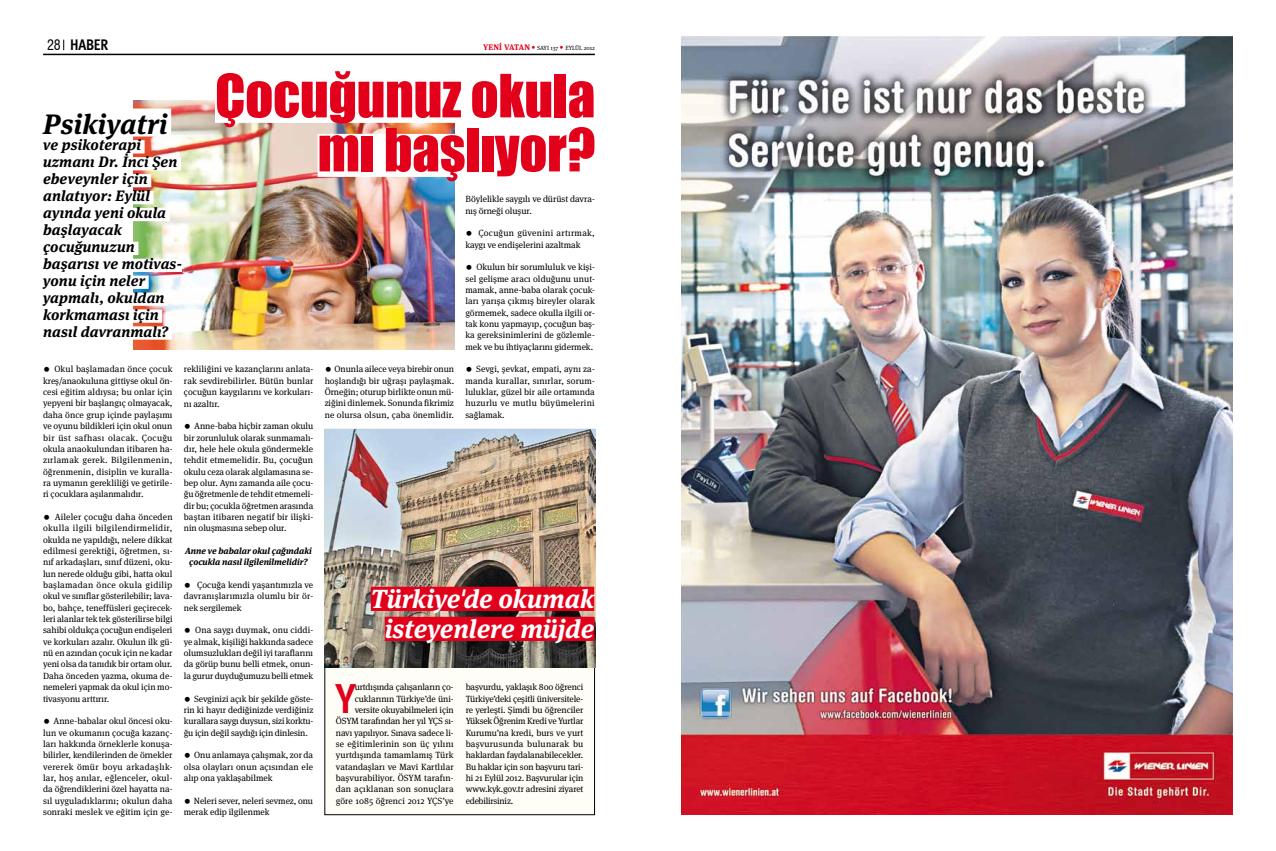
<style>
.page{position:relative;width:1276px;height:851px;background:#fff}
.page>*{position:absolute;margin:0;border:0;box-sizing:border-box;transform-origin:0 0}
.t1{font:55px/54px "Impact";letter-spacing:-.005em;color:#e2001a;text-align:right}
.t2{font:700 41.8px "Meta Cond Pro";color:#e2001a}
.t3{font:italic 700 28px "Meta Serif Pro";letter-spacing:.01em;color:#000}
.t4{font:italic 700 26.1px/30px "Meta Serif Pro";color:#fff;text-align:center}
.t5{font:700 15.3px "Meta Cond Pro";letter-spacing:-.015em;color:#000}
.t6{font:italic 700 15px/16.9px "Meta Serif Pro";letter-spacing:.01em;color:#000}
.t7{font:9px/11.3px "Meta Serif Pro";letter-spacing:-.005em;color:#000;text-align:justify}
.t8{font:italic 700 9px/11.3px "Meta Serif Pro";letter-spacing:-.005em;color:#000;text-align:center}
.t9{font:6px "Meta Serif Pro";letter-spacing:-.01em;color:#000}
.s1{font-family:"Swiss 721 BT";font-weight:400;font-stretch:condensed;font-size:14px}
.s2{font-weight:700;font-size:8px;color:#e2001a}
.s3{font-style:italic;font-size:8px;color:#e2001a}
.s4{font-size:14px}
</style>
<div class="page">
<hr style="left:43px;top:54px;width:552px;height:1px;background:#000">
<img style="left:133px;top:100px;width:321px;height:250px">
<img style="left:681px;top:36px;width:552px;height:778px">
<div style="left:215px;top:80px;width:380px;height:43px;background:#fff"></div>
<div style="left:317px;top:134px;width:278px;height:43px;background:#fff"></div>
<div style="left:324px;top:429px;width:271px;height:385px;background:#fffef6"></div>
<img style="left:325px;top:429px;width:270px;height:238px">
<div style="left:371px;top:586px;width:223px;height:25px;background:#e2001a"></div>
<div style="left:385px;top:616px;width:209px;height:25px;background:#e2001a"></div>
<div style="left:43px;top:108px;width:128px;height:28px;background:#fff"></div>
<div style="left:43px;top:140px;width:102px;height:13px;background:#fff"></div>
<div style="left:43px;top:157px;width:138px;height:13px;background:#fff"></div>
<div style="left:43px;top:174px;width:108px;height:13px;background:#fff"></div>
<div style="left:43px;top:191px;width:110px;height:13px;background:#fff"></div>
<div style="left:43px;top:208px;width:127px;height:13px;background:#fff"></div>
<div style="left:43px;top:242px;width:95px;height:13px;background:#fff"></div>
<div style="left:43px;top:258px;width:139px;height:14px;background:#fff"></div>
<div style="left:43px;top:275px;width:106px;height:14px;background:#fff"></div>
<div style="left:43px;top:292px;width:125px;height:14px;background:#fff"></div>
<div style="left:43px;top:309px;width:119px;height:14px;background:#fff"></div>
<div style="left:43px;top:326px;width:129px;height:13px;background:#fff"></div>
<h3 class="t5" style="left:47px;top:35px;width:63px"><span class="s1">28</span> HABER</h3>
<p class="t9" style="left:483px;top:44px;width:113px"><span class="s2">Yenİ VATAN</span> <span class="s3">•</span> SAYI 137 <span class="s3">•</span> EYLÜL 2012</p>
<h1 class="t1" style="left:215px;top:67px;width:382px">Çocuğunuz okula mı başlıyor?</h1>
<h3 class="t3" style="left:43px;top:101px;width:126px">Psikiyatri</h3>
<h3 class="t6" style="left:43px;top:135px;width:140px">ve psikoterapi uzmanı Dr. İnci Şen ebeveynler için anlatıyor: Eylül ayında yeni okula başlayacak çocuğunuzun başarısı ve motivas&shy;yonu için neler yapmalı, okuldan korkmaması için nasıl davranmalı?</h3>
<p class="t7" style="left:465px;top:193px;width:131px">Böylelikle saygılı ve dürüst davra&shy;nış örneği oluşur.</p>
<p class="t7" style="left:465px;top:227px;width:131px"><span class="s4">•</span> Çocuğun güvenini artırmak, kaygı ve endişelerini azaltmak</p>
<p class="t7" style="left:465px;top:261px;width:131px"><span class="s4">•</span> Okulun bir sorumluluk ve kişi&shy;sel gelişme aracı olduğunu unut&shy;mamak, anne-baba olarak çocuk&shy;ları yarışa çıkmış bireyler olarak görmemek, sadece okulla ilgili or&shy;tak konu yapmayıp, çocuğun baş&shy;ka gereksinimlerini de gözlemle&shy;mek ve bu ihtiyaçlarını gidermek.</p>
<p class="t7" style="left:465px;top:363px;width:131px"><span class="s4">•</span> Sevgi, şevkat, empati, aynı za&shy;manda kurallar, sınırlar, sorum&shy;luluklar, güzel bir aile ortamında huzurlu ve mutlu büyümelerini sağlamak.</p>
<p class="t7" style="left:43px;top:363px;width:131px"><span class="s4">•</span> Okul başlamadan önce çocuk kreş/anaokuluna gittiyse okul ön&shy;cesi eğitim aldıysa; bu onlar için yepyeni bir başlangıç olmayacak, daha önce grup içinde paylaşımı ve oyunu bildikleri için okul onun bir üst safhası olacak. Çocuğu okula anaokulundan itibaren ha&shy;zırlamak gerek. Bilgilenmenin, öğrenmenin, disiplin ve kuralla&shy;ra uymanın gerekliliği ve getirile&shy;ri çocuklara aşılanmalıdır.</p>
<p class="t7" style="left:43px;top:510px;width:131px"><span class="s4">•</span> Aileler çocuğu daha önceden okulla ilgili bilgilendirmelidir, okulda ne yapıldığı, nelere dikkat edilmesi gerektiği, öğretmen, sı&shy;nıf arkadaşları, sınıf düzeni, oku&shy;lun nerede olduğu gibi, hatta okul başlamadan önce okula gidilip okul ve sınıflar gösterilebilir; lava&shy;bo, bahçe, teneffüsleri geçirecek&shy;leri alanlar tek tek gösterilirse bilgi sahibi oldukça çocuğun endişeleri ve korkuları azalır. Okulun ilk gü&shy;nü en azından çocuk için ne kadar yeni olsa da tanıdık bir ortam olur.<br>Daha önceden yazma, okuma de&shy;nemeleri yapmak da okul için mo&shy;tivasyonu arttırır.</p>
<p class="t7" style="left:43px;top:714px;width:131px"><span class="s4">•</span> Anne-babalar okul öncesi oku&shy;lun ve okumanın çocuğa kazanç&shy;ları hakkında örneklerle konuşa&shy;bilirler, kendilerinden de örnekler vererek ömür boyu arkadaşlık&shy;lar, hoş anılar, eğlenceler, okul&shy;da öğrendiklerini özel hayatta na&shy;sıl uyguladıklarını; okulun daha sonraki meslek ve eğitim için ge-</p>
<p class="t7" style="left:325px;top:363px;width:131px"><span class="s4">•</span> Onunla ailece veya birebir onun hoşlandığı bir uğraşı paylaşmak.<br>Örneğin; oturup birlikte onun mü&shy;ziğini dinlemek. Sonunda fikrimiz ne olursa olsun, çaba önemlidir.</p>
<p class="t7" style="left:184px;top:363px;width:131px">rekliliğini ve kazançlarını anlata&shy;rak sevdirebilirler. Bütün bunlar çocuğun kaygılarını ve korkuları&shy;nı azaltır.</p>
<p class="t7" style="left:184px;top:420px;width:131px"><span class="s4">•</span> Anne-baba hiçbir zaman okulu bir zorunluluk olarak sunmamalı&shy;dır, hele hele okula göndermekle tehdit etmemelidir. Bu, çocuğun okulu ceza olarak algılamasına se&shy;bep olur. Aynı zamanda aile çocu&shy;ğu öğretmenle de tehdit etmemeli&shy;dir bu; çocukla öğretmen arasında baştan itibaren negatif bir ilişki&shy;nin oluşmasına sebep olur.</p>
<p class="t8" style="left:185px;top:544px;width:128px">Anne ve babalar okul çağındaki çocukla nasıl ilgilenilmelidir?</p>
<p class="t7" style="left:184px;top:578px;width:131px"><span class="s4">•</span> Çocuğa kendi yaşantımızla ve davranışlarımızla olumlu bir ör&shy;nek sergilemek</p>
<p class="t7" style="left:184px;top:624px;width:131px"><span class="s4">•</span> Ona saygı duymak, onu ciddi&shy;ye almak, kişiliği hakkında sadece olumsuzlukları değil iyi taraflarını da görüp bunu belli etmek, onun&shy;la gurur duyduğumuzu belli etmek</p>
<p class="t7" style="left:184px;top:692px;width:131px"><span class="s4">•</span> Sevginizi açık bir şekilde göste&shy;rin ki hayır dediğinizde verdiğiniz kurallara saygı duysun, sizi korktu&shy;ğu için değil saydığı için dinlesin.</p>
<p class="t7" style="left:184px;top:748px;width:131px"><span class="s4">•</span> Onu anlamaya çalışmak, zor da olsa olayları onun açısından ele alıp ona yaklaşabilmek</p>
<p class="t7" style="left:184px;top:794px;width:131px"><span class="s4">•</span> Neleri sever, neleri sevmez, onu merak edip ilgilenmek</p>
<h3 class="t4" style="left:371px;top:581px;width:225px">Türkiye'de okumak isteyenlere müjde</h3>
<p class="t7" style="left:336px;top:680px;width:119px;text-align:right">urtdışında çalışanların ço&shy;cuklarının Türkiye’de üni&shy;versite okuyabilmeleri için<br>ÖSYM tarafından her yıl YÇS sı&shy;navı yapılıyor. Sınava sadece li&shy;se eğitimlerinin son üç yılını yurtdışında tamamlamış Türk vatandaşları ve Mavi Kartlılar başvurabiliyor. ÖSYM tarafın&shy;dan açıklanan son sonuçlara göre 1085 öğrenci 2012 YÇS’ye</p>
<p class="t7" style="left:466px;top:680px;width:119px">başvurdu, yaklaşık 800 öğrenci Türkiye’deki çeşitli üniversitele&shy;re yerleşti. Şimdi bu öğrenciler Yüksek Öğrenim Kredi ve Yurtlar Kurumu’na kredi, burs ve yurt başvurusunda bulunarak bu haklardan faydalanabilecekler.<br>Bu haklar için son başvuru tari&shy;hi 21 Eylül 2012. Başvurular için www.kyk.gov.tr adresini ziyaret edebilirsiniz.</p>
<h2 class="t2" style="left:336px;top:671px;width:21px">Y</h2>
</div>
